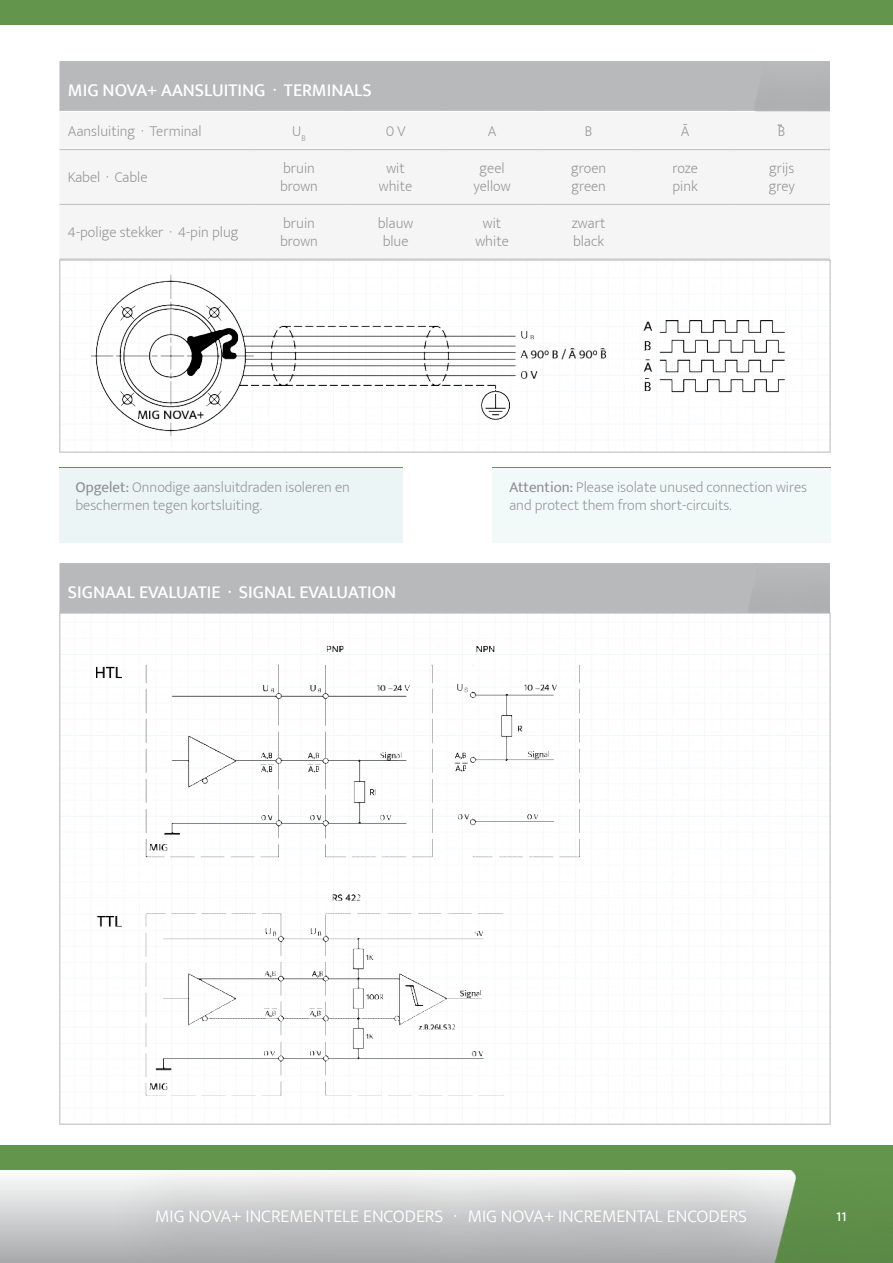
<style>
.page{position:relative;width:893px;height:1263px;background:#fff}
.page>*{position:absolute;margin:0;border:0;box-sizing:border-box;transform-origin:0 0}
.t1{font:500 18px "Ek Mukta";color:#fff}
.t2{font:300 18px "Ek Mukta";color:#fff}
.t3{font:200 15px/18px "Ek Mukta";color:#8c8d90}
.t4{font:500 13.5px "Ek Mukta";color:#fff}
.s1{font-weight:400}
</style>
<div class="page">
<div style="left:59px;top:260px;width:771px;height:192px;border:1px solid #b7b9bb"></div>
<div style="left:795px;top:1170px;width:98px;height:93px;background:#5f8f49"></div>
<div style="left:107px;top:1157px;width:688px;height:106px;background:#221f1f;opacity:.38"></div>
<div style="left:0;top:1145px;width:893px;height:25px;background:#63964c"></div>
<div style="left:59px;top:61px;width:696px;height:50px;background:#b7b9bb"></div>
<div style="left:59px;top:123px;width:771px;height:136px;background:#f6f5f5"></div>
<hr style="left:59px;top:149px;width:192px;height:1px;background:#bfbebf">
<hr style="left:251px;top:149px;width:96px;height:1px;background:#bfbebf">
<hr style="left:347px;top:149px;width:97px;height:1px;background:#bfbebf">
<hr style="left:444px;top:149px;width:96px;height:1px;background:#bfbebf">
<hr style="left:540px;top:149px;width:97px;height:1px;background:#bfbebf">
<hr style="left:637px;top:149px;width:96px;height:1px;background:#bfbebf">
<hr style="left:251px;top:204px;width:96px;height:1px;background:#bfbebf">
<hr style="left:347px;top:204px;width:97px;height:1px;background:#bfbebf">
<hr style="left:444px;top:204px;width:96px;height:1px;background:#bfbebf">
<hr style="left:540px;top:204px;width:97px;height:1px;background:#bfbebf">
<hr style="left:733px;top:149px;width:97px;height:1px;background:#bfbebf">
<hr style="left:59px;top:204px;width:192px;height:1px;background:#bfbebf">
<hr style="left:637px;top:204px;width:96px;height:1px;background:#bfbebf">
<hr style="left:733px;top:204px;width:97px;height:1px;background:#bfbebf">
<hr style="left:59px;top:259px;width:192px;height:1px;background:#bfbebf">
<hr style="left:251px;top:259px;width:96px;height:1px;background:#bfbebf">
<hr style="left:347px;top:259px;width:97px;height:1px;background:#bfbebf">
<hr style="left:444px;top:259px;width:96px;height:1px;background:#bfbebf">
<hr style="left:540px;top:259px;width:97px;height:1px;background:#bfbebf">
<hr style="left:637px;top:259px;width:96px;height:1px;background:#bfbebf">
<hr style="left:733px;top:259px;width:97px;height:1px;background:#bfbebf">
<img style="left:91px;top:269px;width:695px;height:166px">
<div style="left:59px;top:468px;width:344px;height:74px;background:#ecf5f6"></div>
<div style="left:492px;top:468px;width:338px;height:74px;background:#f2f9f9"></div>
<hr style="left:59px;top:467px;width:344px;height:1px;background:#63964c">
<hr style="left:492px;top:467px;width:338px;height:1px;background:#63964c">
<div style="left:59px;top:563px;width:689px;height:50px;background:#b7b9bb"></div>
<img style="left:75px;top:638px;width:552px;height:464px">
<div style="left:0;top:0;width:893px;height:24px;background:#63964c"></div>
<p class="t1" style="left:68px;top:83px;width:305px">MIG NOVA+ AANSLUITING · TERMINALS</p>
<p class="t3" style="left:68px;top:123px;width:135px">Aansluiting · Terminal</p>
<p class="t3" style="left:292px;top:123px;width:15px">U<sub>B</sub></p>
<p class="t3" style="left:386px;top:123px;width:21px">0 V</p>
<p class="t3" style="left:488px;top:123px;width:10px">A</p>
<p class="t3" style="left:585px;top:123px;width:9px">B</p>
<p class="t3" style="left:681px;top:122px;width:10px">Ā</p>
<p class="t3" style="left:778px;top:123px;width:9px">B</p>
<p class="t3" style="left:68px;top:169px;width:81px">Kabel · Cable</p>
<p class="t3" style="left:280px;top:160px;width:39px">bruin brown</p>
<p class="t3" style="left:379px;top:160px;width:35px;text-align:center">wit white</p>
<p class="t3" style="left:474px;top:160px;width:39px;text-align:center">geel yellow</p>
<p class="t3" style="left:571px;top:160px;width:37px">groen green</p>
<p class="t3" style="left:672px;top:160px;width:27px">roze pink</p>
<p class="t3" style="left:769px;top:160px;width:28px">grijs grey</p>
<p class="t3" style="left:68px;top:224px;width:172px">4-polige stekker · 4-pin plug</p>
<p class="t3" style="left:280px;top:215px;width:39px">bruin brown</p>
<p class="t3" style="left:378px;top:215px;width:37px;text-align:center">blauw blue</p>
<p class="t3" style="left:475px;top:215px;width:35px;text-align:center">wit white</p>
<p class="t3" style="left:572px;top:215px;width:35px">zwart black</p>
<p class="t3" style="left:75px;top:478px;width:276px"><span class="s1">Opgelet:</span> Onnodige aansluitdraden isoleren en beschermen tegen kortsluiting.</p>
<p class="t3" style="left:509px;top:478px;width:299px"><span class="s1">Attention:</span> Please isolate unused connection wires and protect them from short-circuits.</p>
<p class="t1" style="left:68px;top:585px;width:330px">SIGNAAL EVALUATIE · SIGNAL EVALUATION</p>
<p class="t2" style="left:155px;top:1207px;width:593px">MIG NOVA+ INCREMENTELE ENCODERS · MIG NOVA+ INCREMENTAL ENCODERS</p>
<p class="t4" style="left:836px;top:1210px;width:12px">11</p>
</div>
